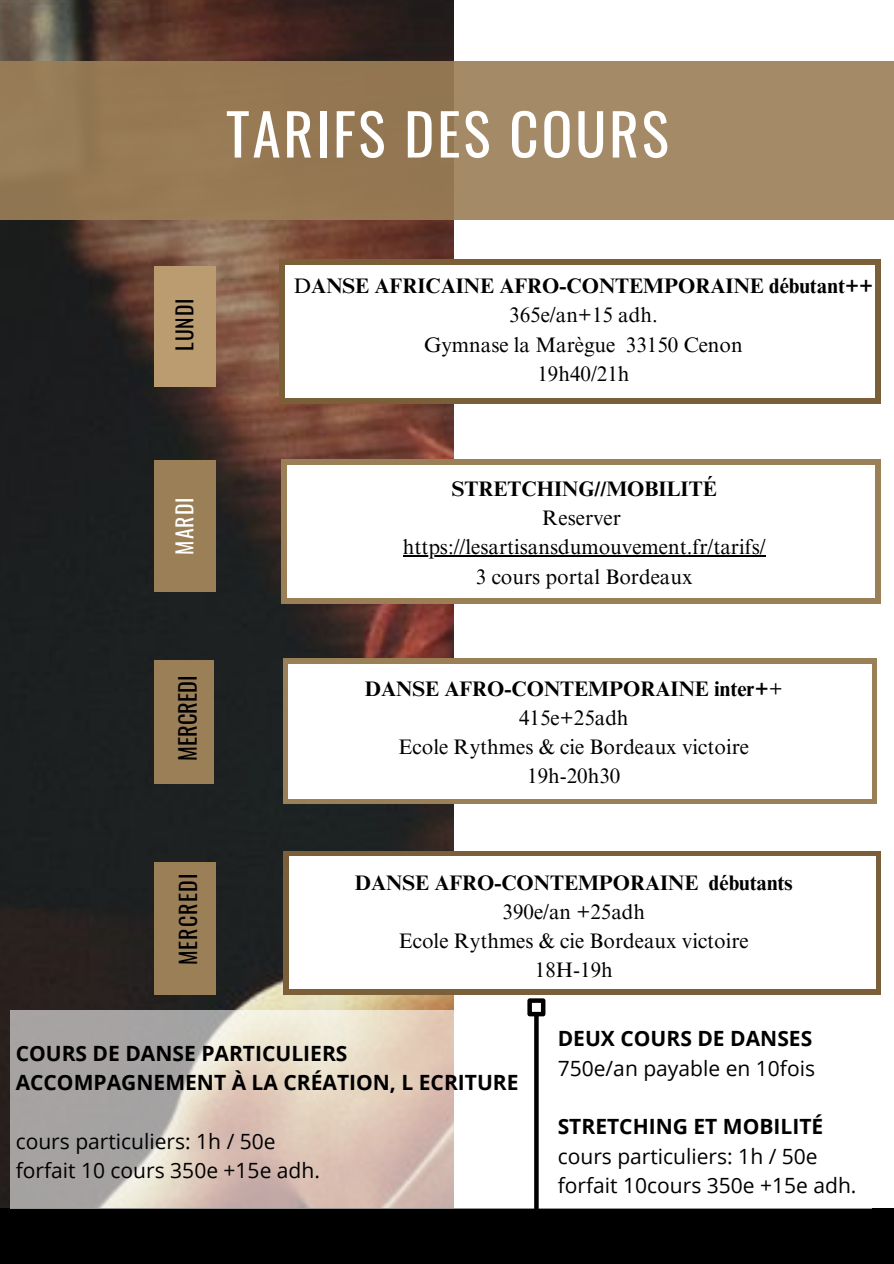
<style>
.page{position:relative;width:894px;height:1264px;background:#fff}
.page>*{position:absolute;margin:0;border:0;box-sizing:border-box;transform-origin:0 0}
.t1{font:57.15px "Oswald";letter-spacing:.05em;color:#fff}
.t2{font:22.35px "Oswald";color:#000}
.t3{font:22.05px "Oswald";letter-spacing:.05em;color:#000}
.t4{font:21.6px "Oswald";letter-spacing:.05em;color:#000}
.t5{font:21.6px "Oswald";letter-spacing:.05em;color:#fff}
.t6{font:21px "Times NRMT Pro";color:#000}
.t7{font:700 21px "Times NRMT Pro";color:#000}
.t8{font:21px "Open Sans";color:#000}
.t9{font:700 21px "Open Sans";color:#000}
.s1{font-weight:400}
</style>
<div class="page">
<img style="left:0;top:0;width:453px;height:1208px">
<div style="left:0;top:61px;width:893px;height:159px;background:#9b7f57"></div>
<div style="left:0;top:1208px;width:893px;height:55px;background:#000"></div>
<div style="left:154px;top:266px;width:62px;height:121px;background:#bb9c70"></div>
<div style="left:279px;top:260px;width:601px;height:144px;background:#7b5f38"></div>
<div style="left:285px;top:266px;width:589px;height:132px;background:#fff"></div>
<div style="left:282px;top:459px;width:598px;height:144px;background:#9b7f57"></div>
<div style="left:288px;top:465px;width:586px;height:132px;background:#fff"></div>
<div style="left:283px;top:851px;width:597px;height:143px;background:#7b5f38"></div>
<div style="left:289px;top:856px;width:585px;height:132px;background:#fff"></div>
<div style="left:154px;top:861px;width:62px;height:133px;background:#9b7f57"></div>
<div style="left:283px;top:659px;width:593px;height:145px;background:#9b7f57"></div>
<div style="left:289px;top:664px;width:582px;height:134px;background:#fff"></div>
<div style="left:154px;top:460px;width:62px;height:132px;background:#9b7f57"></div>
<div style="left:154px;top:660px;width:60px;height:123px;background:#9b7f57"></div>
<svg style="left:10px;top:1009px;width:536px;height:199px"></svg>
<hr style="left:402px;top:555px;width:363px;height:1px;background:#000">
<svg style="left:534px;top:1016px;width:4px;height:193px"></svg>
<div style="left:527px;top:998px;width:18px;height:18px;border:5px solid #000"></div>
<p class="t1" style="left:226px;top:89px;width:444px">TARIFS DES COURS</p>
<p class="t4" style="left:168px;top:351px;width:54px;rotate:-90deg">LUNDI</p>
<p class="t5" style="left:168px;top:555px;width:59px;rotate:-90deg">MARDI</p>
<p class="t2" style="left:170px;top:760px;width:86px;rotate:-90deg">MERCREDI</p>
<p class="t3" style="left:171px;top:965px;width:93px;rotate:-90deg">MERCREDI</p>
<p class="t7" style="left:294px;top:278px;width:580px"><span class="s1">D</span>ANSE AFRICAINE AFRO-CONTEMPORAINE débutant++</p>
<p class="t6" style="left:509px;top:307px;width:150px">365e/an+15 adh.</p>
<p class="t6" style="left:424px;top:337px;width:320px">Gymnase la Marègue 33150 Cenon</p>
<p class="t6" style="left:537px;top:366px;width:94px">19h40/21h</p>
<p class="t7" style="left:451px;top:480px;width:266px">STRETCHING//MOBILITÉ</p>
<p class="t6" style="left:542px;top:510px;width:80px">Reserver</p>
<p class="t6" style="left:402px;top:539px;width:364px">https://lesartisansdumouvement.fr/tarifs/</p>
<p class="t6" style="left:476px;top:568px;width:218px">3 cours portal Bordeaux</p>
<p class="t7" style="left:365px;top:680px;width:419px">DANSE AFRO-CONTEMPORAINE inter+<span class="s1">+</span></p>
<p class="t6" style="left:519px;top:709px;width:111px">415e+25adh</p>
<p class="t6" style="left:398px;top:739px;width:352px">Ecole Rythmes &amp; cie Bordeaux victoire</p>
<p class="t6" style="left:527px;top:768px;width:95px">19h-20h30</p>
<p class="t7" style="left:355px;top:874px;width:439px">DANSE AFRO-CONTEMPORAINE débutants</p>
<p class="t6" style="left:502px;top:903px;width:144px">390e/an +25adh</p>
<p class="t6" style="left:399px;top:933px;width:351px">Ecole Rythmes &amp; cie Bordeaux victoire</p>
<p class="t6" style="left:534px;top:962px;width:79px">18H-19h</p>
<p class="t9" style="left:16px;top:1038px;width:333px">COURS DE DANSE PARTICULIERS</p>
<p class="t9" style="left:16px;top:1067px;width:504px">ACCOMPAGNEMENT À LA CRÉATION, L ECRITURE</p>
<p class="t8" style="left:16px;top:1126px;width:261px">cours particuliers: 1h / 50e</p>
<p class="t8" style="left:16px;top:1155px;width:306px">forfait 10 cours 350e +15e adh.</p>
<p class="t9" style="left:557px;top:1023px;width:256px">DEUX COURS DE DANSES</p>
<p class="t8" style="left:557px;top:1053px;width:259px">750e/an payable en 10fois</p>
<p class="t9" style="left:557px;top:1111px;width:267px">STRETCHING ET MOBILITÉ</p>
<p class="t8" style="left:557px;top:1141px;width:261px">cours particuliers: 1h / 50e</p>
<p class="t8" style="left:557px;top:1170px;width:300px">forfait 10cours 350e +15e adh.</p>
</div>
